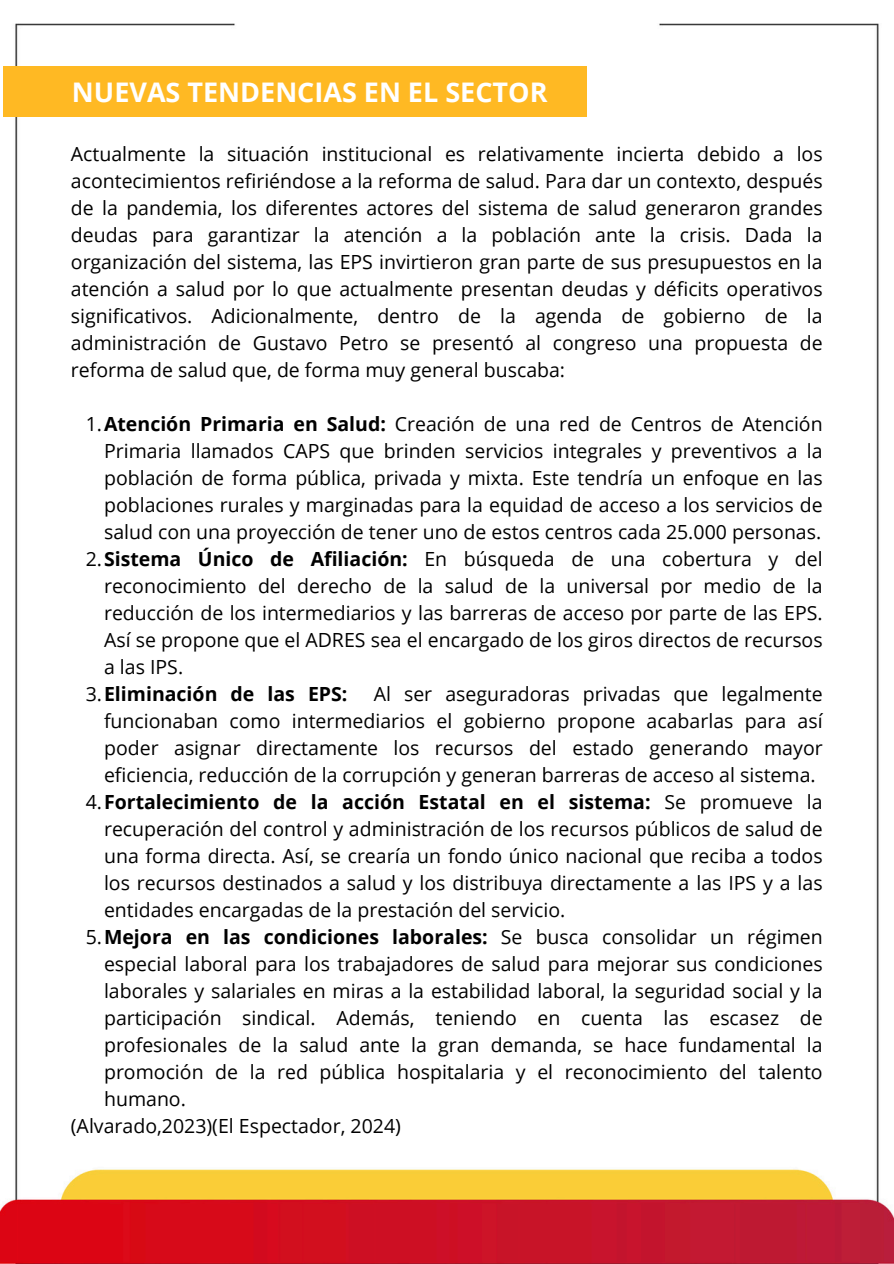
<style>
.page{position:relative;width:894px;height:1264px;background:#fff}
.page>*{position:absolute;margin:0;border:0;box-sizing:border-box;transform-origin:0 0}
.t1{font:700 27px "Open Sans";color:#fff}
.t2{font:19.5px/27px "Open Sans";color:#000;text-align:justify}
.t3{font:700 19.5px "Open Sans";color:#000}
.s1{font-weight:700}
.s2{font-weight:400}
</style>
<div class="page">
<img style="left:0;top:23px;width:893px;height:1240px">
<div style="left:3px;top:66px;width:583px;height:51px;background:#ffb923"></div>
<p class="t1" style="left:72px;top:73px;width:477px">NUEVAS TENDENCIAS EN EL SECTOR</p>
<h1 class="t2" style="left:71px;top:139px;width:753px">Actualmente la situación institucional es relativamente incierta debido a los acontecimientos refiriéndose a la reforma de salud. Para dar un contexto, después de la pandemia, los diferentes actores del sistema de salud generaron grandes deudas para garantizar la atención a la población ante la crisis. Dada la organización del sistema, las EPS invirtieron gran parte de sus presupuestos en la atención a salud por lo que actualmente presentan deudas y déficits operativos significativos. Adicionalmente, dentro de la agenda de gobierno de la administración de Gustavo Petro se presentó al congreso una propuesta de reforma de salud que, de forma muy general buscaba:</h1>
<p class="t2" style="left:104px;top:409px;width:720px;text-indent:-18px">1.<span class="s1">Atención Primaria en Salud:</span> Creación de una red de Centros de Atención Primaria llamados CAPS que brinden servicios integrales y preventivos a la población de forma pública, privada y mixta. Este tendría un enfoque en las poblaciones rurales y marginadas para la equidad de acceso a los servicios de salud con una proyección de tener uno de estos centros cada 25.000 personas.</p>
<p class="t2" style="left:104px;top:544px;width:720px;text-indent:-18px">2.<span class="s1">Sistema Único de Afiliación:</span> En búsqueda de una cobertura y del reconocimiento del derecho de la salud de la universal por medio de la reducción de los intermediarios y las barreras de acceso por parte de las EPS.<br>Así se propone que el ADRES sea el encargado de los giros directos de recursos a las IPS.</p>
<p class="t3" style="left:86px;top:680px;width:263px"><span class="s2">3.</span>Eliminación de las EPS:</p>
<p class="t2" style="left:104px;top:679px;width:720px;text-indent:269px">Al ser aseguradoras privadas que legalmente funcionaban como intermediarios el gobierno propone acabarlas para así poder asignar directamente los recursos del estado generando mayor eficiencia, reducción de la corrupción y generan barreras de acceso al sistema.</p>
<p class="t2" style="left:104px;top:787px;width:720px;text-indent:-18px">4.<span class="s1">Fortalecimiento de la acción Estatal en el sistema:</span> Se promueve la recuperación del control y administración de los recursos públicos de salud de una forma directa. Así, se crearía un fondo único nacional que reciba a todos los recursos destinados a salud y los distribuya directamente a las IPS y a las entidades encargadas de la prestación del servicio.</p>
<p class="t2" style="left:104px;top:922px;width:720px;text-indent:-18px">5.<span class="s1">Mejora en las condiciones laborales:</span> Se busca consolidar un régimen especial laboral para los trabajadores de salud para mejorar sus condiciones laborales y salariales en miras a la estabilidad laboral, la seguridad social y la participación sindical. Además, teniendo en cuenta las escasez de profesionales de la salud ante la gran demanda, se hace fundamental la promoción de la red pública hospitalaria y el reconocimiento del talento humano.</p>
<p class="t2" style="left:71px;top:1111px;width:331px">(Alvarado,2023)(El Espectador, 2024)</p>
</div>
